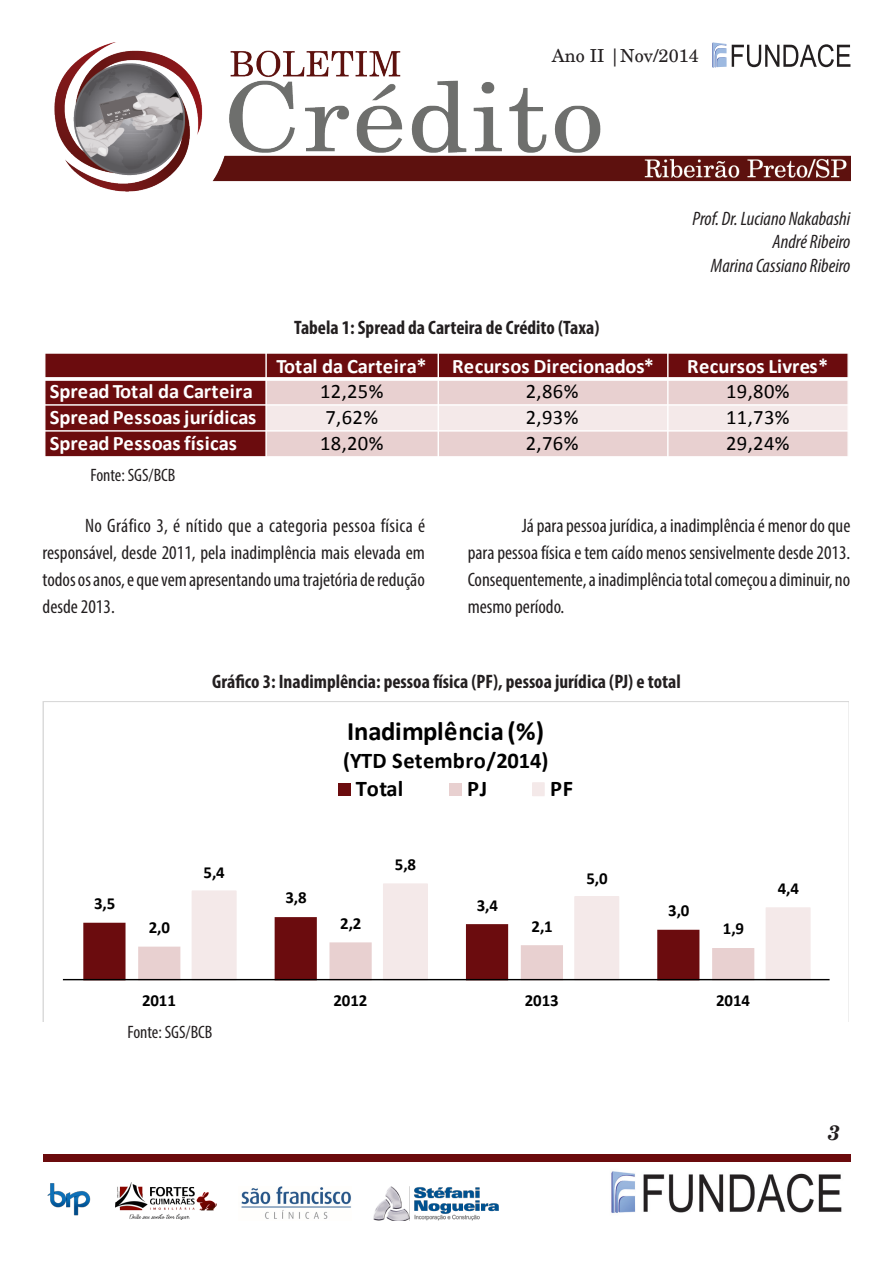
<style>
.page{position:relative;width:893px;height:1263px;background:#fff}
.page>*{position:absolute;margin:0;border:0;box-sizing:border-box;transform-origin:0 0}
.t1{font:700 26.7px "Calibri";letter-spacing:-.005em;color:#000}
.t2{font:700 22.5px/27.3px "Calibri";letter-spacing:.005em;color:#000}
.t3{font:italic 700 21px "New Century Schlbk";color:#231f20}
.t4{font:700 20.55px "Calibri";letter-spacing:.005em;color:#fff}
.t5{font:20.55px "Calibri";letter-spacing:.02em;color:#000}
.t6{font:condensed 19.5px/27px "Myriad Pro";color:#231f20;text-align:justify}
.t7{font:700 condensed 19.5px "Myriad Pro";color:#231f20}
.t8{font:italic condensed 19.5px "Myriad Pro";color:#231f20}
.t9{font:condensed 18px "Myriad Pro";color:#231f20}
.t10{font:18px "New Century Schlbk";color:#231f20}
.t11{font:700 16.8px "Calibri";letter-spacing:-.005em;color:#000}
</style>
<div class="page">
<img style="left:54px;top:42px;width:796px;height:150px">
<svg style="left:712px;top:42px;width:138px;height:25px"></svg>
<div style="left:43px;top:1154px;width:808px;height:8px;background:#6b0b0d"></div>
<img style="left:47px;top:1183px;width:44px;height:33px">
<img style="left:241px;top:1186px;width:110px;height:33px">
<img style="left:373px;top:1187px;width:126px;height:33px">
<img style="left:611px;top:1171px;width:231px;height:42px">
<img style="left:115px;top:1182px;width:102px;height:38px">
<div style="left:45px;top:353px;width:221px;height:26px;background:#6b0c0e"></div>
<div style="left:266px;top:353px;width:172px;height:26px;background:#6b0c0e"></div>
<div style="left:438px;top:353px;width:230px;height:26px;background:#6b0c0e"></div>
<div style="left:668px;top:353px;width:180px;height:26px;background:#6b0c0e"></div>
<div style="left:45px;top:379px;width:221px;height:26px;background:#6b0c0e"></div>
<div style="left:266px;top:379px;width:172px;height:26px;background:#e8d0d0"></div>
<div style="left:438px;top:379px;width:230px;height:26px;background:#e8d0d0"></div>
<div style="left:668px;top:379px;width:180px;height:26px;background:#e8d0d0"></div>
<div style="left:45px;top:405px;width:221px;height:26px;background:#6b0c0e"></div>
<div style="left:266px;top:405px;width:172px;height:26px;background:#f4e9e9"></div>
<div style="left:438px;top:405px;width:230px;height:26px;background:#f4e9e9"></div>
<div style="left:668px;top:405px;width:180px;height:26px;background:#f4e9e9"></div>
<div style="left:45px;top:431px;width:221px;height:26px;background:#6b0c0e"></div>
<div style="left:266px;top:431px;width:172px;height:26px;background:#e8d0d0"></div>
<div style="left:438px;top:431px;width:230px;height:26px;background:#e8d0d0"></div>
<div style="left:668px;top:431px;width:180px;height:26px;background:#e8d0d0"></div>
<hr style="left:265px;top:352px;width:2px;height:106px;background:#fff">
<hr style="left:438px;top:352px;width:1px;height:106px;background:#fff">
<hr style="left:667px;top:352px;width:2px;height:106px;background:#fff">
<svg style="left:45px;top:377px;width:802px;height:4px;background:#f8f4f4"></svg>
<hr style="left:44px;top:404px;width:805px;height:2px;background:#fff">
<hr style="left:44px;top:430px;width:805px;height:2px;background:#fff">
<hr style="left:847px;top:352px;width:2px;height:106px;background:#fff">
<hr style="left:44px;top:352px;width:805px;height:2px;background:#fff">
<hr style="left:44px;top:456px;width:805px;height:2px;background:#fff">
<svg style="left:43px;top:701px;width:806px;height:320px"></svg>
<p class="t10" style="left:552px;top:45px;width:148px">Ano II |Nov/2014</p>
<p class="t7" style="left:294px;top:315px;width:307px">Tabela 1: Spread da Carteira de Crédito (Taxa)</p>
<p class="t8" style="left:693px;top:207px;width:159px">Prof. Dr. Luciano Nakabashi</p>
<p class="t8" style="left:772px;top:230px;width:80px">André Ribeiro</p>
<p class="t8" style="left:711px;top:254px;width:141px">Marina Cassiano Ribeiro</p>
<p class="t4" style="left:277px;top:353px;width:379px">Total da Carteira* Recursos Direcionados*</p>
<p class="t4" style="left:687px;top:353px;width:143px">Recursos Livres*</p>
<p class="t4" style="left:50px;top:378px;width:205px">Spread Total da Carteira</p>
<p class="t5" style="left:320px;top:379px;width:65px">12,25%</p>
<p class="t5" style="left:526px;top:379px;width:54px">2,86%</p>
<p class="t5" style="left:726px;top:379px;width:65px">19,80%</p>
<p class="t4" style="left:50px;top:404px;width:208px">Spread Pessoas jurídicas</p>
<p class="t5" style="left:325px;top:405px;width:54px">7,62%</p>
<p class="t5" style="left:526px;top:405px;width:54px">2,93%</p>
<p class="t5" style="left:726px;top:405px;width:65px">11,73%</p>
<p class="t4" style="left:50px;top:430px;width:189px">Spread Pessoas físicas</p>
<p class="t5" style="left:320px;top:431px;width:65px">18,20%</p>
<p class="t5" style="left:526px;top:431px;width:54px">2,76%</p>
<p class="t5" style="left:726px;top:431px;width:65px">29,24%</p>
<p class="t9" style="left:91px;top:464px;width:86px">Fonte: SGS/BCB</p>
<p class="t6" style="left:43px;top:512px;width:384px;text-indent:43px">No Gráfico 3, é nítido que a categoria pessoa física é responsável, desde 2011, pela inadimplência mais elevada em todos os anos, e que vem apresentando uma trajetória de redução desde 2013.</p>
<p class="t6" style="left:468px;top:512px;width:384px;text-indent:54px">Já para pessoa jurídica, a inadimplência é menor do que para pessoa física e tem caído menos sensivelmente desde 2013.<br>Consequentemente, a inadimplência total começou a diminuir, no mesmo período.</p>
<p class="t7" style="left:212px;top:669px;width:470px">Gráfico 3: Inadimplência: pessoa física (PF), pessoa jurídica (PJ) e total</p>
<p class="t11" style="left:204px;top:861px;width:23px">5,4</p>
<p class="t1" style="left:347px;top:714px;width:198px">Inadimplência (%)</p>
<p class="t2" style="left:356px;top:747px;width:194px;text-indent:-13px">(YTD Setembro/2014)<br>Total</p>
<p class="t2" style="left:467px;top:775px;width:22px">PJ</p>
<p class="t2" style="left:550px;top:775px;width:24px">PF</p>
<p class="t11" style="left:395px;top:854px;width:23px">5,8</p>
<p class="t11" style="left:586px;top:867px;width:23px">5,0</p>
<p class="t11" style="left:94px;top:892px;width:23px">3,5</p>
<p class="t11" style="left:285px;top:887px;width:23px">3,8</p>
<p class="t11" style="left:477px;top:894px;width:23px">3,4</p>
<p class="t11" style="left:668px;top:900px;width:23px">3,0</p>
<p class="t11" style="left:149px;top:916px;width:23px">2,0</p>
<p class="t11" style="left:340px;top:913px;width:23px">2,2</p>
<p class="t11" style="left:532px;top:916px;width:23px">2,1</p>
<p class="t11" style="left:723px;top:918px;width:23px">1,9</p>
<p class="t11" style="left:142px;top:990px;width:35px">2011</p>
<p class="t11" style="left:333px;top:990px;width:35px">2012</p>
<p class="t11" style="left:525px;top:990px;width:35px">2013</p>
<p class="t11" style="left:716px;top:990px;width:35px">2014</p>
<p class="t9" style="left:128px;top:1021px;width:86px">Fonte: SGS/BCB</p>
<p class="t11" style="left:778px;top:878px;width:23px">4,4</p>
<p class="t3" style="left:828px;top:1119px;width:14px">3</p>
</div>
